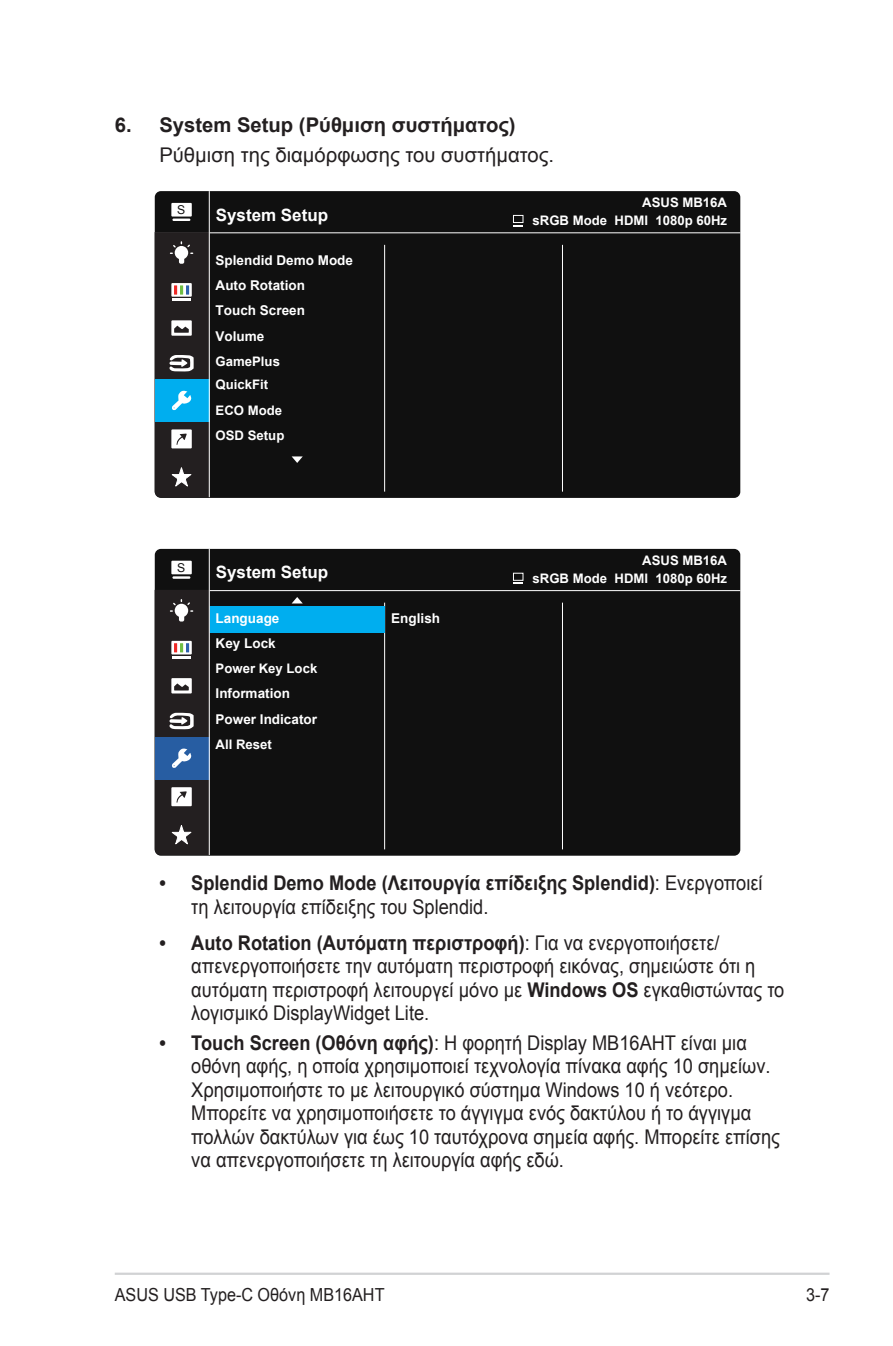
<style>
.page{position:relative;width:893px;height:1346px;background:#fff}
.page>*{position:absolute;margin:0;border:0;box-sizing:border-box;transform-origin:0 0}
.Body_Text_Indent{font:20.25px/23.4px "Arial";color:#231f20;scale:.9 1}
.OSD_Item{font:700 20.25px/23.4px "Arial";color:#231f20;scale:.9 1}
.Body_Text_Indent-2{font:20.25px "Arial";color:#231f20}
.OSD_Item-2{font:700 20.25px "Arial";color:#231f20}
.t1{font:18px "Arial";color:#231f20;scale:.9 1}
.t2{font:700 16.88px "Arial";color:#fff}
.t3{font:700 13.5px/25.2px "Arial";color:#fff}
.t4{font:700 13.05px/25.2px "Arial";color:#fff}
.t5{font:12.15px "Arial";color:#101010}
.s1{font-weight:400}
.s2{font-weight:700}
</style>
<div class="page">
<hr style="left:115px;top:1272px;width:714px;height:3px;background:#d1d2d4">
<div style="left:155px;top:191px;width:585px;height:307px;background:#101010;border-radius:6px"></div>
<hr style="left:155px;top:232px;width:585px;height:1px;background:#fff">
<hr style="left:384px;top:245px;width:1px;height:247px;background:#fff">
<hr style="left:562px;top:245px;width:1px;height:247px;background:#fff">
<div style="left:171px;top:203px;width:21px;height:14px;background:#fff"></div>
<svg style="left:172px;top:219px;width:18px;height:2px"></svg>
<hr style="left:209px;top:191px;width:1px;height:306px;background:#fff">
<svg style="left:155px;top:232px;width:55px;height:265px;background:#3a505b"></svg>
<svg style="left:292px;top:456px;width:11px;height:7px"></svg>
<div style="left:155px;top:549px;width:585px;height:307px;background:#101010;border-radius:6px"></div>
<hr style="left:155px;top:590px;width:585px;height:1px;background:#fff">
<hr style="left:384px;top:603px;width:1px;height:246px;background:#fff">
<hr style="left:562px;top:603px;width:1px;height:246px;background:#fff">
<div style="left:210px;top:606px;width:175px;height:26px;background:#00aeef"></div>
<div style="left:171px;top:561px;width:21px;height:13px;background:#fff"></div>
<hr style="left:172px;top:576px;width:18px;height:3px;background:#fff">
<hr style="left:209px;top:549px;width:1px;height:306px;background:#fff">
<svg style="left:155px;top:590px;width:55px;height:265px;background:#3f444f"></svg>
<svg style="left:292px;top:597px;width:11px;height:6px"></svg>
<div style="left:513px;top:215px;width:10px;height:8px;border:1px solid #fff"></div>
<div style="left:513px;top:573px;width:10px;height:7px;border:1px solid #fff"></div>
<p class="OSD_Item-2" style="left:115px;top:110px;width:402px">6. System Setup (Ρύθμιση συστήματος)</p>
<p class="Body_Text_Indent-2" style="left:159px;top:141px;width:396px">Ρύθμιση της διαμόρφωσης του συστήματος.</p>
<p class="t5" style="left:177px;top:202px;width:10px">S</p>
<p class="t2" style="left:216px;top:203px;width:114px">System Setup</p>
<p class="t3" style="left:216px;top:248px;width:139px">Splendid Demo Mode<br>Auto Rotation</p>
<p class="t3" style="left:216px;top:298px;width:91px">Touch Screen</p>
<p class="t3" style="left:216px;top:324px;width:50px">Volume</p>
<p class="t4" style="left:216px;top:349px;width:66px">GamePlus</p>
<p class="t4" style="left:216px;top:373px;width:70px">QuickFit<br>ECO Mode<br>OSD Setup</p>
<p class="t5" style="left:177px;top:560px;width:10px">S</p>
<p class="t2" style="left:216px;top:561px;width:114px">System Setup</p>
<p class="t3" style="left:216px;top:606px;width:65px">Language<br>Key Lock</p>
<p class="t4" style="left:216px;top:656px;width:103px">Power Key Lock</p>
<p class="t3" style="left:216px;top:707px;width:103px">Power Indicator</p>
<p class="t3" style="left:216px;top:681px;width:76px">Information</p>
<p class="t4" style="left:216px;top:732px;width:58px">All Reset</p>
<p class="t3" style="left:391px;top:606px;width:50px">English</p>
<p class="t4" style="left:642px;top:190px;width:86px">ASUS MB16A</p>
<p class="t4" style="left:533px;top:208px;width:196px">sRGB Mode HDMI 1080p 60Hz</p>
<p class="t4" style="left:642px;top:548px;width:86px">ASUS MB16A</p>
<p class="t4" style="left:533px;top:566px;width:196px">sRGB Mode HDMI 1080p 60Hz</p>
<p class="OSD_Item" style="left:191px;top:872px;width:636px;text-indent:-32px">• Splendid Demo Mode (Λειτουργία επίδειξης Splendid)<span class="s1">: Ενεργοποιεί τη λειτουργία επίδειξης του Splendid.</span></p>
<p class="Body_Text_Indent" style="left:191px;top:931px;width:660px;text-indent:-32px"><span class="s2">• Auto Rotation (Αυτόματη περιστροφή)</span>: Για να ενεργοποιήσετε/ απενεργοποιήσετε την αυτόματη περιστροφή εικόνας, σημειώστε ότι η αυτόματη περιστροφή λειτουργεί μόνο με <span class="s2">Windows OS</span> εγκαθιστώντας το λογισμικό DisplayWidget Lite.</p>
<p class="Body_Text_Indent" style="left:191px;top:1031px;width:655px;text-indent:-32px"><span class="s2">• Touch Screen (Οθόνη αφής)</span>: Η φορητή Display MB16AHT είναι μια οθόνη αφής, η οποία χρησιμοποιεί τεχνολογία πίνακα αφής 10 σημείων.<br>Χρησιμοποιήστε το με λειτουργικό σύστημα Windows 10 ή νεότερο.<br>Μπορείτε να χρησιμοποιήσετε το άγγιγμα ενός δακτύλου ή το άγγιγμα πολλών δακτύλων για έως 10 ταυτόχρονα σημεία αφής. Μπορείτε επίσης να απενεργοποιήσετε τη λειτουργία αφής εδώ.</p>
<p class="t1" style="left:115px;top:1282px;width:301px">ASUS USB Type-C Οθόνη MB16AHT</p>
<p class="t1" style="left:806px;top:1282px;width:28px">3-7</p>
</div>
